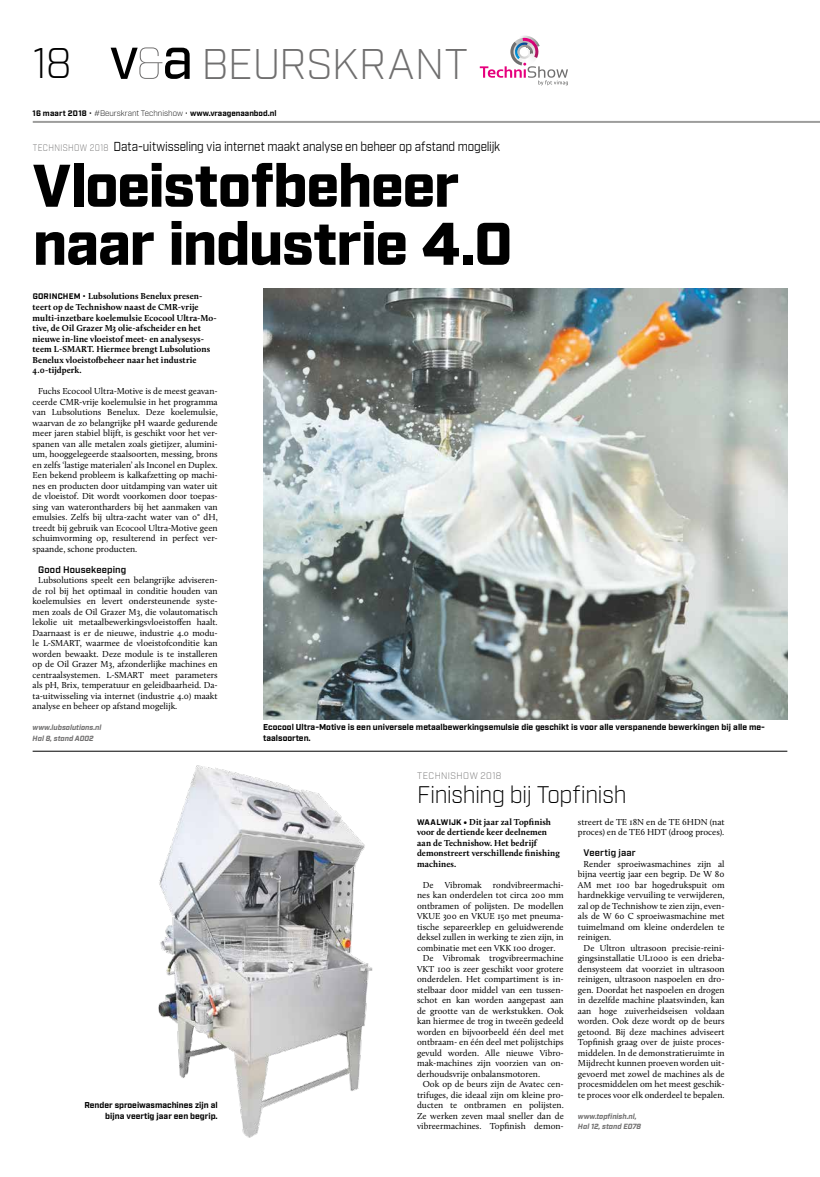
<style>
.page{position:relative;width:820px;height:1177px;background:#fff}
.page>*{position:absolute;margin:0;border:0;box-sizing:border-box;transform-origin:0 0}
.t1{font:900 60px/58px "Industry";letter-spacing:-.025em;color:#000}
.t2{font:300 42.8px "Industry";letter-spacing:-.005em;color:#706f6f}
.t3{font:300 42.8px "Industry";color:#000}
.t4{font:300 24px "Industry";letter-spacing:-.025em;color:#000;scale:.95 1}
.t5{font:13px "Industry";letter-spacing:-.01em;color:#000;scale:.9 1}
.t6{font:600 9.5px "Industry";letter-spacing:.01em;color:#000}
.t7{font:300 9.4px "Industry";letter-spacing:.045em;color:#706f6f;scale:.95 1}
.t8{font:9px/10.5px "Calluna";color:#000;text-align:justify}
.t9{font:700 9px/10.5px "Calluna";letter-spacing:.005em;color:#000}
.t10{font:700 8.5px/10.5px "Industry";color:#000;text-align:right}
.t11{font:700 8px "Industry";color:#000}
.t12{font:italic 700 7.5px/10.5px "Industry";color:#706f6f}
.s1{font-weight:400}
.s2{font-weight:300}
.s3{font-weight:300;font-size:9.4px;color:#706f6f}
.s4{font-family:"Industry";font-size:8.1px}
</style>
<div class="page">
<hr style="left:33px;top:121px;width:786px;height:2px;background:#9d9d9c">
<svg style="left:111px;top:47px;width:78px;height:32px"></svg>
<img style="left:263px;top:289px;width:524px;height:430px">
<hr style="left:33px;top:751px;width:754px;height:1px;background:#000">
<svg style="left:479px;top:36px;width:88px;height:49px"></svg>
<img style="left:158px;top:765px;width:215px;height:373px">
<h2 class="t3" style="left:33px;top:38px;width:41px">18</h2>
<p class="t11" style="left:33px;top:109px;width:245px">16 maart 2018 <span class="s1">•</span> <span class="s2">#Beurskrant Technishow •</span> www.vraagenaanbod.nl</p>
<h2 class="t2" style="left:201px;top:38px;width:268px">BEURSKRANT</h2>
<h3 class="t5" style="left:33px;top:139px;width:521px"><span class="s3">TECHNISHOW 2018</span> Data-uitwisseling via internet maakt analyse en beheer op afstand mogelijk</h3>
<h1 class="t1" style="left:33px;top:160px;width:481px">Vloeistofbeheer naar industrie 4.0</h1>
<p class="t9" style="left:33px;top:291px;width:186px"><span class="s4">GORINCHEM •</span> Lubsolutions Benelux presen&shy;teert op de Technishow naast de CMR-vrije multi-inzetbare koelemulsie Ecocool Ultra-Mo&shy;tive, de Oil Grazer M3 olie-afscheider en het nieuwe in-line vloeistof meet- en analysesys&shy;teem L-SMART. Hiermee brengt Lubsolutions Benelux vloeistofbeheer naar het industrie 4.0-tijdperk.</p>
<p class="t8" style="left:33px;top:385px;width:186px;text-indent:6px">Fuchs Ecocool Ultra-Motive is de meest geavan&shy;ceerde CMR-vrije koelemulsie in het programma van Lubsolutions Benelux. Deze koelemulsie, waarvan de zo belangrijke pH waarde gedurende meer jaren stabiel blijft, is geschikt voor het ver&shy;spanen van alle metalen zoals gietijzer, alumini&shy;um, hooggelegeerde staalsoorten, messing, brons en zelfs ‘lastige materialen’ als Inconel en Duplex.<br>Een bekend probleem is kalkafzetting op machi&shy;nes en producten door uitdamping van water uit de vloeistof. Dit wordt voorkomen door toepas&shy;sing van waterontharders bij het aanmaken van emulsies. Zelfs bij ultra-zacht water van 0° dH, treedt bij gebruik van Ecocool Ultra-Motive geen schuimvorming op, resulterend in perfect ver&shy;spaande, schone producten.</p>
<p class="t6" style="left:38px;top:563px;width:89px">Good Housekeeping</p>
<p class="t8" style="left:33px;top:574px;width:186px;text-indent:6px">Lubsolutions speelt een belangrijke adviseren&shy;de rol bij het optimaal in conditie houden van koelemulsies en levert ondersteunende syste&shy;men zoals de Oil Grazer M3, die volautomatisch lekolie uit metaalbewerkingsvloeistoffen haalt.<br>Daarnaast is er de nieuwe, industrie 4.0 modu&shy;le L-SMART, waarmee de vloeistofconditie kan worden bewaakt. Deze module is te installeren op de Oil Grazer M3, afzonderlijke machines en centraalsystemen. L-SMART meet parameters als pH, Brix, temperatuur en geleidbaarheid. Da&shy;ta-uitwisseling via internet (industrie 4.0) maakt analyse en beheer op afstand mogelijk.</p>
<p class="t12" style="left:33px;top:722px;width:70px">www.lubsolutions.nl<br>Hal 8, stand A002</p>
<p class="t10" style="left:263px;top:722px;width:503px;text-align:left">Ecocool Ultra-Motive is een universele metaalbewerkingsemulsie die geschikt is voor alle verspanende bewerkingen bij alle me&shy;taalsoorten.</p>
<p class="t10" style="left:84px;top:1100px;width:135px">Render sproeiwasmachines zijn al bijna veertig jaar een begrip.</p>
<p class="t7" style="left:417px;top:770px;width:90px">TECHNISHOW 2018</p>
<h3 class="t4" style="left:417px;top:780px;width:222px">Finishing bij Topfinish</h3>
<p class="t9" style="left:417px;top:816px;width:144px"><span class="s4">WAALWIJK</span> • Dit jaar zal Topfinish voor de dertiende keer deelnemen aan de Technishow. Het bedrijf demonstreert verschillende finishing machines.</p>
<p class="t8" style="left:422px;top:879px;width:142px">De Vibromak rondvibreermachi-</p>
<p class="t8" style="left:417px;top:889px;width:148px">nes kan onderdelen tot circa 200 mm</p>
<p class="t8" style="left:417px;top:900px;width:148px">ontbramen of polijsten. De modellen</p>
<p class="t8" style="left:417px;top:910px;width:148px">VKUE 300 en VKUE 150 met pneuma-</p>
<p class="t8" style="left:417px;top:921px;width:148px">tische separeerklep en geluidwerende</p>
<p class="t8" style="left:417px;top:931px;width:148px">deksel zullen in werking te zien zijn, in</p>
<p class="t8" style="left:417px;top:942px;width:140px">combinatie met een VKK 100 droger.</p>
<p class="t8" style="left:422px;top:952px;width:142px">De Vibromak trogvibreermachine</p>
<p class="t8" style="left:417px;top:963px;width:148px">VKT 100 is zeer geschikt voor grotere</p>
<p class="t8" style="left:417px;top:973px;width:148px">onderdelen. Het compartiment is in-</p>
<p class="t8" style="left:417px;top:984px;width:148px">stelbaar door middel van een tussen-</p>
<p class="t8" style="left:417px;top:994px;width:148px">schot en kan worden aangepast aan</p>
<p class="t8" style="left:417px;top:1005px;width:148px">de grootte van de werkstukken. Ook</p>
<p class="t8" style="left:417px;top:1016px;width:148px">kan hiermee de trog in tweeën gedeeld</p>
<p class="t8" style="left:417px;top:1026px;width:148px">worden en bijvoorbeeld één deel met</p>
<p class="t8" style="left:417px;top:1037px;width:148px">ontbraam- en één deel met polijstchips</p>
<p class="t8" style="left:417px;top:1047px;width:148px">gevuld worden. Alle nieuwe Vibro-</p>
<p class="t8" style="left:417px;top:1058px;width:148px">mak-machines zijn voorzien van on-</p>
<p class="t8" style="left:417px;top:1068px;width:124px">derhoudsvrije onbalansmotoren.</p>
<p class="t8" style="left:422px;top:1079px;width:142px">Ook op de beurs zijn de Avatec cen-</p>
<p class="t8" style="left:417px;top:1089px;width:148px">trifuges, die ideaal zijn om kleine pro-</p>
<p class="t8" style="left:417px;top:1100px;width:148px">ducten te ontbramen en polijsten.</p>
<p class="t8" style="left:417px;top:1110px;width:148px">Ze werken zeven maal sneller dan de</p>
<p class="t8" style="left:417px;top:1121px;width:148px">vibreermachines. Topfinish demon-</p>
<p class="t8" style="left:577px;top:816px;width:148px">streert de TE 18N en de TE 6HDN (nat proces) en de TE6 HDT (droog proces).</p>
<p class="t6" style="left:583px;top:847px;width:53px">Veertig jaar</p>
<p class="t8" style="left:577px;top:858px;width:148px;text-indent:6px">Render sproeiwasmachines zijn al bijna veertig jaar een begrip. De W 80<br>AM met 100 bar hogedrukspuit om hardnekkige vervuiling te verwijderen, zal op de Technishow te zien zijn, even&shy;als de W 60 C sproeiwasmachine met tuimelmand om kleine onderdelen te reinigen.</p>
<p class="t8" style="left:577px;top:942px;width:148px;text-indent:6px">De Ultron ultrasoon precisie-reini&shy;gingsinstallatie UL1000 is een drieba&shy;densysteem dat voorziet in ultrasoon reinigen, ultrasoon naspoelen en dro&shy;gen. Doordat het naspoelen en drogen in dezelfde machine plaatsvinden, kan aan hoge zuiverheidseisen voldaan worden. Ook deze wordt op de beurs getoond. Bij deze machines adviseert Topfinish graag over de juiste proces&shy;middelen. In de demonstratieruimte in Mijdrecht kunnen proeven worden uit&shy;gevoerd met zowel de machines als de procesmiddelen om het meest geschik&shy;te proces voor elk onderdeel te bepalen.</p>
<p class="t12" style="left:577px;top:1111px;width:65px">www.topfinish.nl,<br>Hal 12, stand E078</p>
</div>
